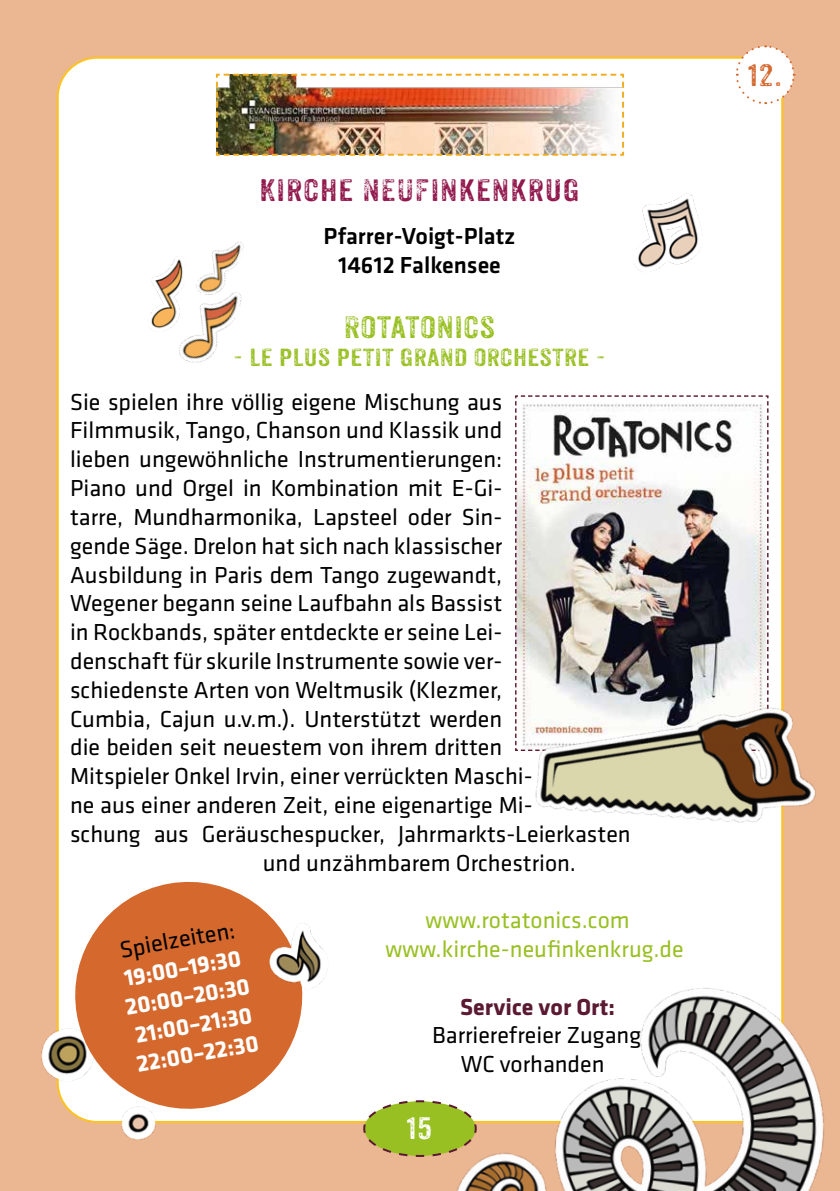
<style>
.page{position:relative;width:840px;height:1191px;background:#fff}
.page>*{position:absolute;margin:0;border:0;box-sizing:border-box;transform-origin:0 0}
.t1{font:30px "Anodyne";letter-spacing:.025em;color:#92194d;scale:1.2 1}
.t2{font:30px "Anodyne";letter-spacing:.01em;color:#99c023;scale:1.2 1}
.t3{font:30px "Anodyne";color:#d4682d;scale:1.2 1}
.t4{font:30px "Anodyne";color:#fff;scale:1.2 1}
.t5{font:24px/28.8px "Klavika";color:#000;text-align:center}
.t6{font:24px/28.8px "Klavika";color:#99c023;text-align:center}
.t7{font:700 24px/28.8px "Klavika";color:#fff}
.t8{font:500 24px/28.8px "Klavika";color:#000;text-align:center}
.t9{font:24px "Anodyne";letter-spacing:.01em;color:#99c023;scale:1.2 1}
.t10{font:700 24px "Klavika";color:#5b1932}
</style>
<div class="page">
<div style="left:0;top:0;width:839px;height:1191px;background:#ebb692"></div>
<div style="left:58px;top:58px;width:723px;height:1064px;background:#fff;border-radius:40px"></div>
<svg style="left:362px;top:1100px;width:86px;height:57px"></svg>
<img style="left:515px;top:395px;width:253px;height:210px">
<img style="left:41px;top:1023px;width:25px;height:62px">
<img style="left:116px;top:1118px;width:44px;height:22px">
<svg style="left:66px;top:881px;width:237px;height:237px;fill:#d4682d"></svg>
<img style="left:448px;top:964px;width:376px;height:227px">
<img style="left:515px;top:605px;width:301px;height:339px">
<img style="left:215px;top:73px;width:409px;height:83px">
<img style="left:150px;top:256px;width:34px;height:75px">
<img style="left:175px;top:279px;width:66px;height:84px">
<img style="left:193px;top:242px;width:51px;height:61px">
<img style="left:634px;top:193px;width:67px;height:79px">
<img style="left:267px;top:921px;width:61px;height:69px">
<svg style="left:734px;top:45px;width:61px;height:60px"></svg>
<p class="t1" style="left:259px;top:172px;width:268px">KIRCHE NEUFINKENKRUG</p>
<p class="t8" style="left:323px;top:221px;width:193px">Pfarrer-Voigt-Platz<br>14612 Falkensee</p>
<p class="t2" style="left:343px;top:309px;width:127px">ROTATONICS</p>
<p class="t9" style="left:233px;top:343px;width:312px">- LE PLUS PETIT GRAND ORCHESTRE -</p>
<p class="t5" style="left:70px;top:386px;width:433px">Sie spielen ihre völlig eigene Mischung aus</p>
<p class="t5" style="left:70px;top:415px;width:433px">Filmmusik, Tango, Chanson und Klassik und</p>
<p class="t5" style="left:70px;top:444px;width:433px">lieben ungewöhnliche Instrumentierungen:</p>
<p class="t5" style="left:70px;top:473px;width:433px">Piano und Orgel in Kombination mit E-Gi-</p>
<p class="t5" style="left:70px;top:502px;width:433px">tarre, Mundharmonika, Lapsteel oder Sin-</p>
<p class="t5" style="left:70px;top:530px;width:433px">gende Säge. Drelon hat sich nach klassischer</p>
<p class="t5" style="left:70px;top:559px;width:433px">Ausbildung in Paris dem Tango zugewandt,</p>
<p class="t5" style="left:70px;top:588px;width:433px">Wegener begann seine Laufbahn als Bassist</p>
<p class="t5" style="left:70px;top:617px;width:433px">in Rockbands, später entdeckte er seine Lei-</p>
<p class="t5" style="left:70px;top:646px;width:433px">denschaft für skurile Instrumente sowie ver-</p>
<p class="t5" style="left:70px;top:674px;width:433px">schiedenste Arten von Weltmusik (Klezmer,</p>
<p class="t5" style="left:70px;top:703px;width:433px">Cumbia, Cajun u.v.m.). Unterstützt werden</p>
<p class="t5" style="left:70px;top:732px;width:433px">die beiden seit neuestem von ihrem dritten</p>
<p class="t5" style="left:70px;top:761px;width:464px">Mitspieler Onkel Irvin, einer verrückten Maschi-</p>
<p class="t5" style="left:70px;top:790px;width:463px">ne aus einer anderen Zeit, eine eigenartige Mi-</p>
<p class="t5" style="left:70px;top:818px;width:561px">schung aus Geräuschespucker, Jahrmarkts-Leierkasten</p>
<p class="t5" style="left:263px;top:847px;width:314px">und unzähmbarem Orchestrion.</p>
<p class="t5" style="left:117px;top:935px;width:118px;rotate:-10deg">Spielzeiten:</p>
<p class="t7" style="left:118px;top:964px;width:127px;rotate:-10deg">19:00–19:30<br>20:00–20:30<br>21:00–21:30<br>22:00–22:30</p>
<p class="t6" style="left:385px;top:905px;width:299px">www.rotatonics.com www.kirche-neufinkenkrug.de</p>
<p class="t10" style="left:460px;top:989px;width:156px">Service vor Ort:</p>
<p class="t5" style="left:432px;top:1020px;width:210px">Barrierefreier Zugang<br>WC vorhanden</p>
<p class="t4" style="left:406px;top:1110px;width:23px">15</p>
<p class="t3" style="left:747px;top:57px;width:30px">12.</p>
</div>
